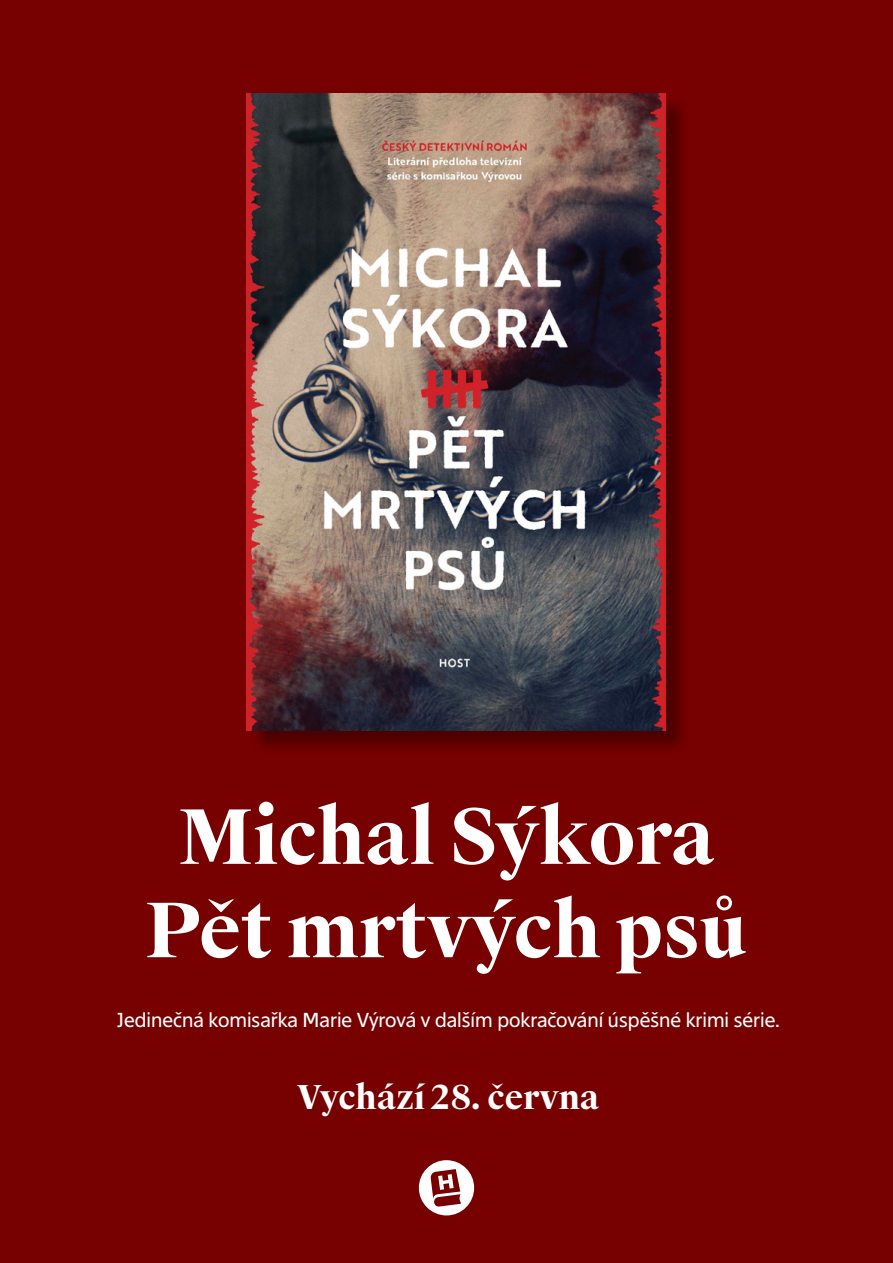
<style>
.page{position:relative;width:893px;height:1263px;background:#700}
.page>*{position:absolute;margin:0;border:0;box-sizing:border-box;transform-origin:0 0}
.t1{font:700 75px "Suisse Works";letter-spacing:-.005em;color:#fff}
.t2{font:700 33px "Suisse Works";letter-spacing:-.005em;color:#fff}
.mini_anotace_úvodní{font:19.5px "Suisse Sign";color:#fff}
</style>
<div class="page">
<svg style="left:419px;top:1160px;width:55px;height:55px"></svg>
<div style="left:249px;top:97px;width:441px;height:657px;background:#000;opacity:.35"></div>
<img style="left:247px;top:94px;width:418px;height:636px">
<p class="t1" style="left:178px;top:791px;width:538px">Michal Sýkora</p>
<p class="t1" style="left:145px;top:884px;width:605px">Pět mrtvých psů</p>
<p class="mini_anotace_úvodní" style="left:117px;top:1009px;width:664px">Jedinečná komisařka Marie Výrová v dalším pokračování úspěšné krimi série.</p>
<p class="t2" style="left:297px;top:1077px;width:304px">Vychází 28. června</p>
</div>
